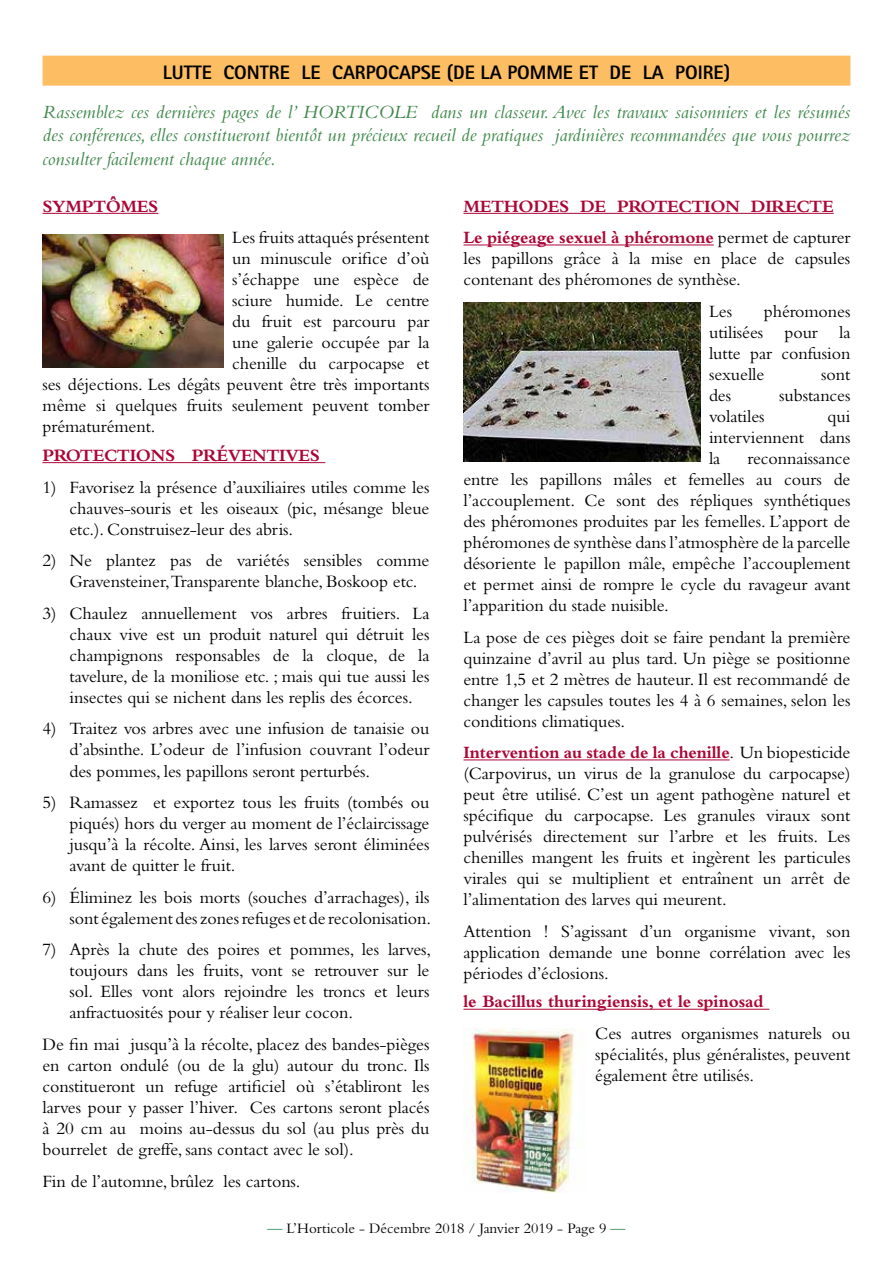
<style>
.page{position:relative;width:893px;height:1263px;background:#fff}
.page>*{position:absolute;margin:0;border:0;box-sizing:border-box;transform-origin:0 0}
.t1{font:italic 19.5px/23.4px "Bembo";color:#3d8749;text-align:justify}
.t2{font:800 19.5px "Rotis Sans Serif";color:#000}
.t3{font:18px/21px "Bembo";letter-spacing:-.005em;color:#000;text-align:justify}
.t4{font:700 18px/31.7px "Bembo";letter-spacing:-.02em;color:#ab0635}
.t5{font:15px "Bembo";color:#000}
.s1{font-weight:400;color:#000}
.s2{font-weight:700;color:#ab0635}
.s3{color:#00732f}
</style>
<div class="page">
<hr style="left:43px;top:213px;width:115px;height:1px;background:#ab0635">
<hr style="left:43px;top:462px;width:282px;height:1px;background:#ab0635">
<hr style="left:463px;top:213px;width:371px;height:1px;background:#ab0635">
<hr style="left:463px;top:245px;width:251px;height:1px;background:#ab0635">
<hr style="left:463px;top:759px;width:267px;height:1px;background:#ab0635">
<hr style="left:463px;top:1009px;width:306px;height:1px;background:#ab0635">
<div style="left:43px;top:56px;width:807px;height:30px;background:#fdbd63"></div>
<img style="left:43px;top:235px;width:181px;height:133px">
<img style="left:463px;top:303px;width:237px;height:158px">
<img style="left:463px;top:1028px;width:121px;height:165px">
<p class="t2" style="left:163px;top:60px;width:569px">LUTTE CONTRE LE CARPOCAPSE (DE LA POMME ET DE LA POIRE)</p>
<p class="t1" style="left:43px;top:100px;width:809px">Rassemblez ces dernières pages de l’ HORTICOLE dans un classeur. Avec les travaux saisonniers et les résumés des conférences, elles constitueront bientôt un précieux recueil de pratiques jardinières recommandées que vous pourrez consulter facilement chaque année.</p>
<p class="t4" style="left:43px;top:190px;width:117px">SYMPTÔMES</p>
<p class="t3" style="left:232px;top:227px;width:199px">Les fruits attaqués présentent</p>
<p class="t3" style="left:232px;top:248px;width:199px">un minuscule orifice d’où</p>
<p class="t3" style="left:232px;top:269px;width:199px">s’échappe une espèce de</p>
<p class="t3" style="left:232px;top:290px;width:199px">sciure humide. Le centre</p>
<p class="t3" style="left:232px;top:311px;width:199px">du fruit est parcouru par</p>
<p class="t3" style="left:232px;top:332px;width:199px">une galerie occupée par la</p>
<p class="t3" style="left:232px;top:353px;width:199px">chenille du carpocapse et</p>
<p class="t3" style="left:43px;top:374px;width:388px">ses déjections. Les dégâts peuvent être très importants</p>
<p class="t3" style="left:43px;top:395px;width:388px">même si quelques fruits seulement peuvent tomber</p>
<p class="t3" style="left:43px;top:416px;width:115px">prématurément.</p>
<p class="t4" style="left:43px;top:439px;width:279px">PROTECTIONS PRÉVENTIVES</p>
<p class="t3" style="left:70px;top:476px;width:361px;text-indent:-27px">1) Favorisez la présence d’auxiliaires utiles comme les chauves-souris et les oiseaux (pic, mésange bleue etc.). Construisez-leur des abris.</p>
<p class="t3" style="left:70px;top:550px;width:361px;text-indent:-27px">2) Ne plantez pas de variétés sensibles comme<br>Gravensteiner,Transparente blanche, Boskoop etc.</p>
<p class="t3" style="left:70px;top:602px;width:361px;text-indent:-27px">3) Chaulez annuellement vos arbres fruitiers. La chaux vive est un produit naturel qui détruit les champignons responsables de la cloque, de la tavelure, de la moniliose etc. ; mais qui tue aussi les insectes qui se nichent dans les replis des écorces.</p>
<p class="t3" style="left:70px;top:718px;width:361px;text-indent:-27px">4) Traitez vos arbres avec une infusion de tanaisie ou d’absinthe. L’odeur de l’infusion couvrant l’odeur des pommes, les papillons seront perturbés.</p>
<p class="t3" style="left:70px;top:792px;width:361px;text-indent:-27px">5) Ramassez et exportez tous les fruits (tombés ou piqués) hors du verger au moment de l’éclaircissage jusqu’à la récolte. Ainsi, les larves seront éliminées avant de quitter le fruit.</p>
<p class="t3" style="left:43px;top:886px;width:390px;text-align:right">6) Éliminez les bois morts (souches d’arrachages), ils sont également des zones refuges et de recolonisation.</p>
<p class="t3" style="left:70px;top:939px;width:363px;text-indent:-27px">7) Après la chute des poires et pommes, les larves, toujours dans les fruits, vont se retrouver sur le sol. Elles vont alors rejoindre les troncs et leurs anfractuosités pour y réaliser leur cocon.</p>
<p class="t3" style="left:43px;top:1033px;width:389px">De fin mai jusqu’à la récolte, placez des bandes-pièges en carton ondulé (ou de la glu) autour du tronc. Ils constitueront un refuge artificiel où s’établiront les larves pour y passer l’hiver. Ces cartons seront placés à 20 cm au moins au-dessus du sol (au plus près du bourrelet de greffe, sans contact avec le sol).</p>
<p class="t3" style="left:43px;top:1170px;width:260px">Fin de l’automne, brûlez les cartons.</p>
<p class="t4" style="left:463px;top:190px;width:388px">METHODES DE PROTECTION DIRECTE<br>Le piégeage sexuel à phéromone <span class="s1">permet de capturer</span></p>
<p class="t3" style="left:463px;top:248px;width:388px">les papillons grâce à la mise en place de capsules contenant des phéromones de synthèse.</p>
<p class="t3" style="left:709px;top:300px;width:25px">Les</p>
<p class="t3" style="left:709px;top:300px;width:143px;text-indent:55px">phéromones utilisées pour la lutte par confusion sexuelle</p>
<p class="t3" style="left:821px;top:363px;width:31px">sont</p>
<p class="t3" style="left:709px;top:384px;width:24px">des</p>
<p class="t3" style="left:779px;top:384px;width:73px">substances</p>
<p class="t3" style="left:709px;top:405px;width:57px">volatiles</p>
<p class="t3" style="left:709px;top:405px;width:143px;text-indent:119px">qui interviennent dans la</p>
<p class="t3" style="left:463px;top:447px;width:388px;text-indent:284px">reconnaissance entre les papillons mâles et femelles au cours de l’accouplement. Ce sont des répliques synthétiques des phéromones produites par les femelles. L’apport de phéromones de synthèse dans l’atmosphère de la parcelle désoriente le papillon mâle, empêche l’accouplement et permet ainsi de rompre le cycle du ravageur avant l’apparition du stade nuisible.</p>
<p class="t3" style="left:463px;top:626px;width:388px">La pose de ces pièges doit se faire pendant la première quinzaine d’avril au plus tard. Un piège se positionne entre 1,5 et 2 mètres de hauteur. Il est recommandé de changer les capsules toutes les 4 à 6 semaines, selon les conditions climatiques.</p>
<p class="t3" style="left:463px;top:742px;width:388px"><span class="s2">Intervention au stade de la chenille</span>. Un biopesticide (Carpovirus, un virus de la granulose du carpocapse) peut être utilisé. C’est un agent pathogène naturel et spécifique du carpocapse. Les granules viraux sont pulvérisés directement sur l’arbre et les fruits. Les chenilles mangent les fruits et ingèrent les particules virales qui se multiplient et entraînent un arrêt de l’alimentation des larves qui meurent.</p>
<p class="t3" style="left:463px;top:920px;width:388px">Attention ! S’agissant d’un organisme vivant, son application demande une bonne corrélation avec les périodes d’éclosions.</p>
<p class="t4" style="left:463px;top:986px;width:302px">le Bacillus thuringiensis, et le spinosad</p>
<p class="t3" style="left:595px;top:1022px;width:257px">Ces autres organismes naturels ou spécialités, plus généralistes, peuvent également être utilisés.</p>
<p class="t5" style="left:267px;top:1219px;width:360px"><span class="s3">—</span> L’Horticole - Décembre 2018 / Janvier 2019 - Page 9 <span class="s3">—</span></p>
</div>
